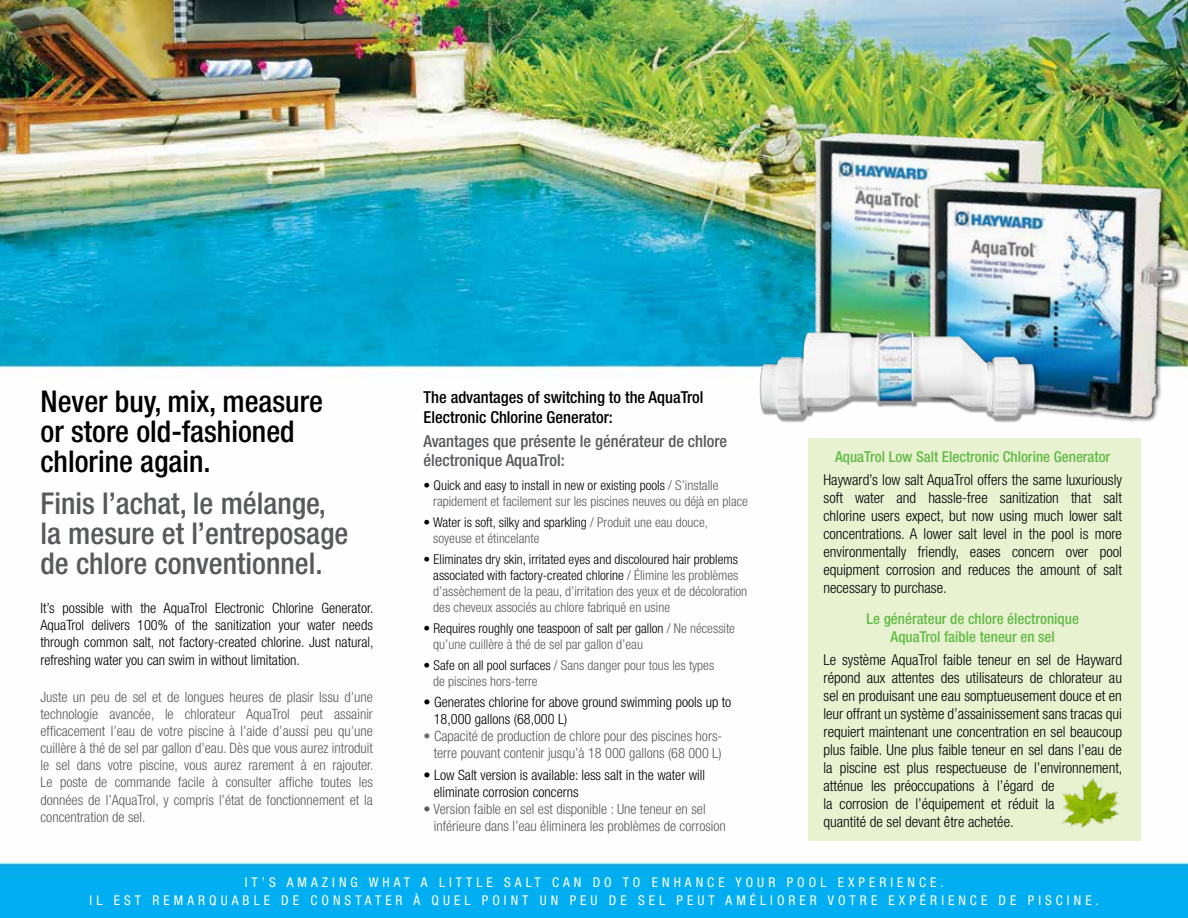
<style>
.page{position:relative;width:1188px;height:918px;background:#fff}
.page>*{position:absolute;margin:0;border:0;box-sizing:border-box;transform-origin:0 0}
.t1{font:500 condensed 30px/30px "Helvetica Neue LT Std";color:#58595b}
.t2{font:500 condensed 30px/30px "Helvetica Neue LT Std";color:#000}
.t3{font:500 condensed 16.5px/19.5px "Helvetica Neue LT Std";color:#000}
.t4{font:500 condensed 16.5px/19.5px "Helvetica Neue LT Std";color:#58595b}
.t5{font:300 condensed 15px/18px "Helvetica Neue LT Std";color:#000;text-align:justify}
.t6{font:500 condensed 15px/18px "Helvetica Neue LT Std";color:#62bb46;text-align:center}
.t7{font:300 condensed 14.25px/17.1px "Helvetica Neue LT Std";color:#58595b;text-align:justify}
.t8{font:300 condensed 14.25px/17.4px "Helvetica Neue LT Std";color:#000}
.t9{font:300 condensed 13.5px/16.2px "Helvetica Neue LT Std";color:#58595b}
.t10{font:condensed 13.5px/18px "Helvetica Neue LT Std";letter-spacing:.3em;color:#fff;text-align:center}
.s1{color:#000}
.s2{color:#6d6e71}
</style>
<div class="page">
<img style="left:0;top:0;width:1188px;height:918px">
<div style="left:808px;top:438px;width:332px;height:403px;background:#e8f1d0"></div>
<img style="left:1062px;top:777px;width:58px;height:51px">
<img style="left:783px;top:105px;width:299px;height:203px">
<img style="left:883px;top:137px;width:305px;height:322px">
<img style="left:746px;top:308px;width:308px;height:143px">
<h1 class="t2" style="left:40px;top:386px;width:284px">Never buy, mix, measure or store old-fashioned chlorine again.</h1>
<h1 class="t1" style="left:40px;top:488px;width:309px">Finis l’achat, le mélange, la mesure et l’entreposage de chlore conventionnel.</h1>
<p class="t8" style="left:40px;top:599px;width:335px;text-align:justify">It’s possible with the AquaTrol Electronic Chlorine Generator.<br>AquaTrol delivers 100% of the sanitization your water needs through common salt, not factory-created chlorine. Just natural, refreshing water you can swim in without limitation.</p>
<p class="t7" style="left:40px;top:688px;width:335px">Juste un peu de sel et de longues heures de plasir Issu d’une technologie avancée, le chlorateur AquaTrol peut assainir efficacement l’eau de votre piscine à l’aide d’aussi peu qu’une cuillère à thé de sel par gallon d’eau. Dès que vous aurez introduit le sel dans votre piscine, vous aurez rarement à en rajouter.<br>Le poste de commande facile à consulter affiche toutes les données de l’AquaTrol, y compris l’état de fonctionnement et la concentration de sel.</p>
<p class="t3" style="left:424px;top:387px;width:282px">The advantages of switching to the AquaTrol<br>Electronic Chlorine Generator:</p>
<p class="t4" style="left:424px;top:431px;width:305px">Avantages que présente le générateur de chlore électronique AquaTrol:</p>
<p class="t9" style="left:433px;top:477px;width:316px;text-indent:-10px"><span class="s1">• Quick and easy to install in new or existing pools</span> / S’installe rapidement et facilement sur les piscines neuves ou déjà en place</p>
<p class="t9" style="left:433px;top:514px;width:276px;text-indent:-10px"><span class="s1">• Water is soft, silky and sparkling</span> / Produit une eau douce, soyeuse et étincelante</p>
<p class="t9" style="left:433px;top:551px;width:315px;text-indent:-10px"><span class="s1">• Eliminates dry skin, irritated eyes and discoloured hair problems associated with factory-created chlorine</span> / Élimine les problèmes d’assèchement de la peau, d’irritation des yeux et de décoloration des cheveux associés au chlore fabriqué en usine</p>
<p class="t9" style="left:433px;top:620px;width:303px;text-indent:-10px"><span class="s1">• Requires roughly one teaspoon of salt per gallon</span> / Ne nécessite qu’une cuillère à thé de sel par gallon d’eau</p>
<p class="t9" style="left:433px;top:657px;width:283px;text-indent:-10px"><span class="s1">• Safe on all pool surfaces</span> / Sans danger pour tous les types de piscines hors-terre</p>
<p class="t8" style="left:434px;top:693px;width:299px;text-indent:-10px">• Generates chlorine for above ground swimming pools up to<br>18,000 gallons (68,000 L)</p>
<p class="t7" style="left:424px;top:727px;width:300px;text-align:right"><span class="s2">•</span> Capacité de production de chlore pour des piscines hors&shy;terre pouvant contenir jusqu’à 18 000 gallons (68 000 L)</p>
<p class="t8" style="left:434px;top:766px;width:273px;text-indent:-10px">• Low Salt version is available: less salt in the water will eliminate corrosion concerns</p>
<p class="t7" style="left:434px;top:800px;width:294px;text-indent:-10px">• Version faible en sel est disponible : Une teneur en sel inférieure dans l’eau éliminera les problèmes de corrosion</p>
<p class="t6" style="left:835px;top:448px;width:277px">AquaTrol Low Salt Electronic Chlorine Generator</p>
<p class="t5" style="left:824px;top:470px;width:300px">Hayward’s low salt AquaTrol offers the same luxuriously soft water and hassle-free sanitization that salt chlorine users expect, but now using much lower salt concentrations. A lower salt level in the pool is more environmentally friendly, eases concern over pool equipment corrosion and reduces the amount of salt necessary to purchase.</p>
<p class="t6" style="left:867px;top:610px;width:214px">Le générateur de chlore électronique<br>AquaTrol faible teneur en sel</p>
<p class="t5" style="left:824px;top:650px;width:301px;text-align:left">Le système AquaTrol faible teneur en sel de Hayward répond aux attentes des utilisateurs de chlorateur au sel en produisant une eau somptueusement douce et en leur offrant un système d’assainissement sans tracas qui requiert maintenant une concentration en sel beaucoup plus faible. Une plus faible teneur en sel dans l’eau de la piscine est plus respectueuse de l’environnement, atténue les préoccupations à l’égard de<br>la corrosion de l’équipement et réduit la<br>quantité de sel devant être achetée.</p>
<p class="t10" style="left:90px;top:873px;width:1011px">IT’S AMAZING WHAT A LITTLE SALT CAN DO TO ENHANCE YOUR POOL EXPERIENCE.<br>IL EST REMARQUABLE DE CONSTATER À QUEL POINT UN PEU DE SEL PEUT AMÉLIORER VOTRE EXPÉRIENCE DE PISCINE.</p>
</div>
